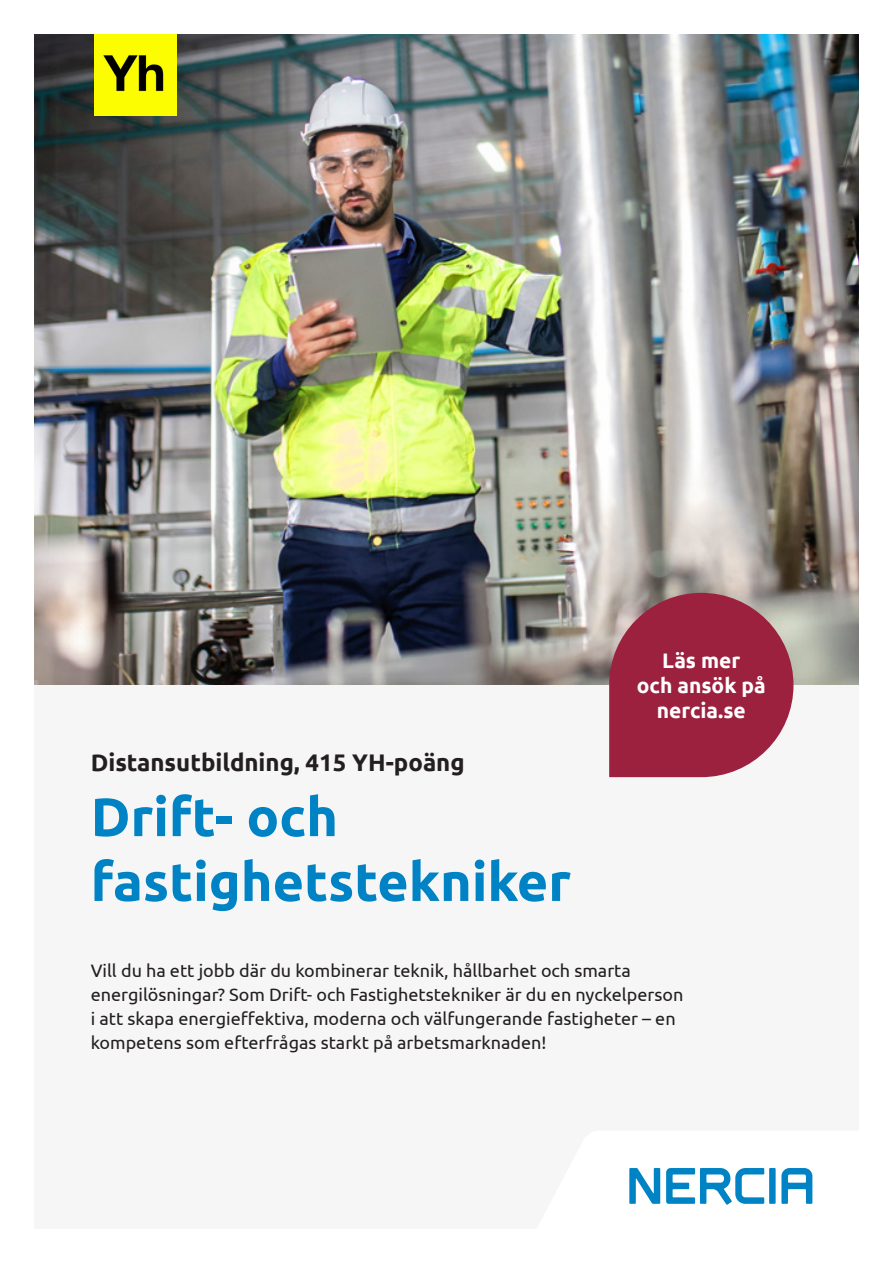
<style>
.page{position:relative;width:893px;height:1263px;background:#fff}
.page>*{position:absolute;margin:0;border:0;box-sizing:border-box;transform-origin:0 0}
.Rubrik{font:700 54px/64.8px "Ubuntu";color:#0083c4}
.Rubrik_2{font:700 24px "Ubuntu";color:#231f20}
.Pratbubbla{font:700 21px/25.2px "Ubuntu";color:#fff;text-align:center}
.Ingress{font:18px/24px "Ubuntu";color:#231f20}
</style>
<div class="page">
<img style="left:34px;top:34px;width:825px;height:651px">
<img style="left:94px;top:34px;width:82px;height:82px">
<svg style="left:609px;top:593px;width:184px;height:184px"></svg>
<p class="Rubrik_2" style="left:91px;top:748px;width:375px">Distansutbildning, 415 YH-poäng</p>
<p class="Rubrik" style="left:91px;top:784px;width:482px">Drift- och fastighetstekniker</p>
<p class="Pratbubbla" style="left:637px;top:647px;width:131px">Läs mer<br>och ansök på nercia.se</p>
<p class="Ingress" style="left:91px;top:958px;width:594px">Vill du ha ett jobb där du kombinerar teknik, hållbarhet och smarta energilösningar? Som Drift- och Fastighetstekniker är du en nyckelperson i att skapa energieffektiva, moderna och välfungerande fastigheter – en kompetens som efterfrågas starkt på arbetsmarknaden!</p>
</div>
